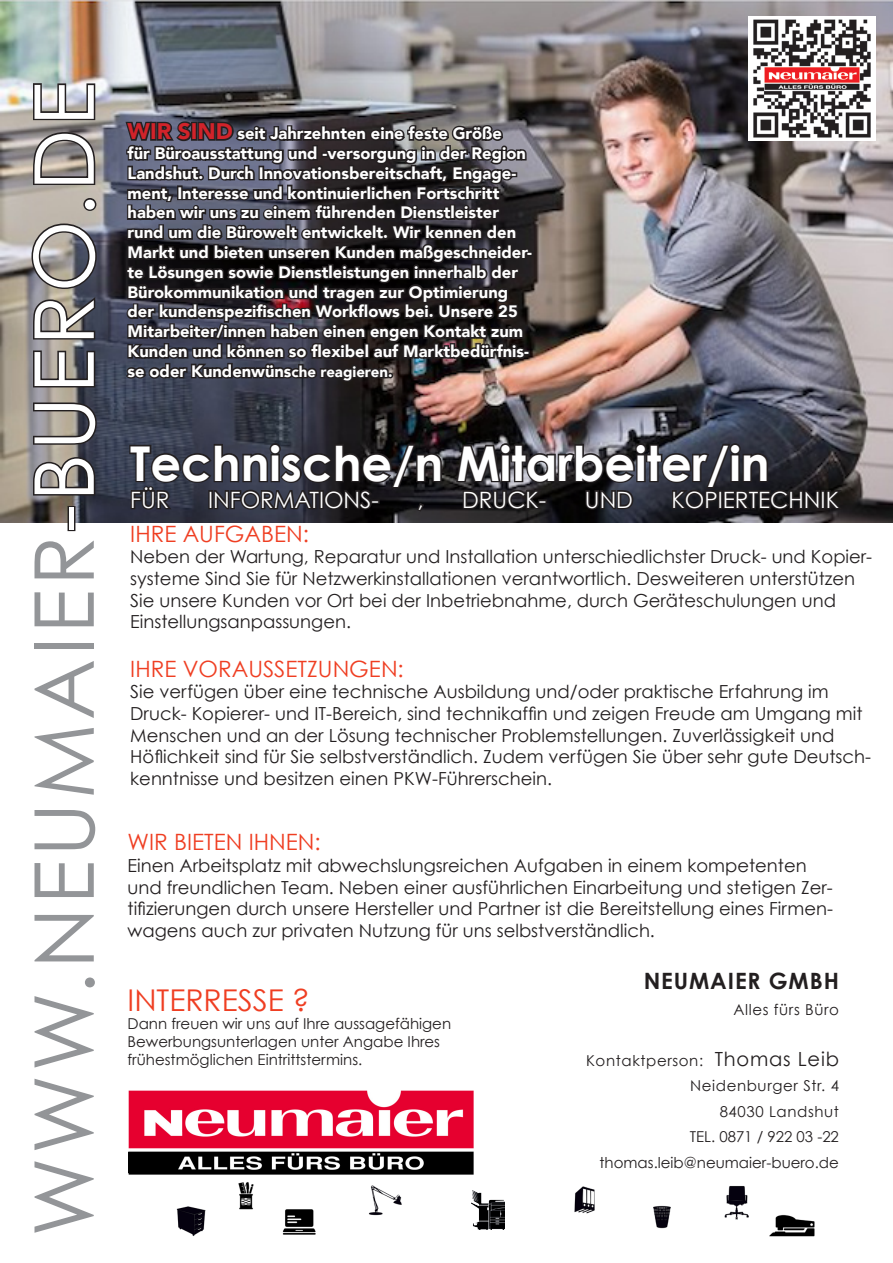
<style>
.page{position:relative;width:893px;height:1263px;background:#fff}
.page>*{position:absolute;margin:0;border:0;box-sizing:border-box;transform-origin:0 0}
.t1{font:82.5px "Century Gothic";letter-spacing:.04em;color:#939598}
.t2{font:700 48px "Century Gothic";color:#fff}
.t3{font:30px "Century Gothic";color:#ef3e22}
.t4{font:22.5px "Century Gothic";color:#ef3e22}
.t5{font:22.5px "Century Gothic";color:#fff}
.t6{font:700 22.5px "Century Gothic";letter-spacing:.04em;color:#231f20}
.t7{font:18px/21.6px "Century Gothic";color:#231f20}
.t8{font:900 16.5px/19.8px "Avenir";color:#fff}
.t9{font:15px "Century Gothic";color:#231f20}
.t10{font:15px "Century Gothic";letter-spacing:.04em;color:#231f20}
.s1{color:#fff}
.s2{font-size:22.5px;color:#d1232a}
.s3{font-size:15px}
.s4{font-size:19.5px}
</style>
<div class="page">
<img style="left:0;top:0;width:893px;height:522px">
<img style="left:749px;top:17px;width:126px;height:124px">
<img style="left:129px;top:1091px;width:344px;height:83px">
<div style="left:68px;top:506px;width:7px;height:25px;border:3px solid #231f20"></div>
<svg style="left:31px;top:456px;width:66px;height:41px;background:#5f5b5b"></svg>
<svg style="left:32px;top:401px;width:66px;height:45px;background:#6a6766"></svg>
<svg style="left:32px;top:349px;width:65px;height:40px;background:#635f60"></svg>
<svg style="left:30px;top:222px;width:68px;height:119px;background:#737071"></svg>
<svg style="left:81px;top:196px;width:18px;height:16px"></svg>
<svg style="left:31px;top:131px;width:66px;height:55px;background:#7c7673"></svg>
<svg style="left:32px;top:82px;width:65px;height:40px;background:#929191"></svg>
<img style="left:574px;top:1187px;width:21px;height:27px">
<img style="left:725px;top:1186px;width:24px;height:33px">
<img style="left:238px;top:1182px;width:16px;height:28px">
<img style="left:282px;top:1209px;width:34px;height:26px">
<img style="left:472px;top:1190px;width:33px;height:39px">
<img style="left:769px;top:1214px;width:46px;height:23px">
<img style="left:369px;top:1185px;width:33px;height:31px">
<img style="left:176px;top:1206px;width:30px;height:30px">
<img style="left:653px;top:1205px;width:18px;height:24px">
<svg style="left:123px;top:109px;width:410px;height:287px;background:#343034"></svg>
<svg style="left:128px;top:441px;width:315px;height:72px;background:#292931"></svg>
<svg style="left:455px;top:441px;width:390px;height:71px;background:#2c2b31"></svg>
<p class="t1" style="left:14px;top:1236px;width:1156px;rotate:-90deg">WWW.NEUMAIER<span class="s1">-BUERO.DE</span></p>
<p class="t8" style="left:128px;top:123px;width:406px"><span class="s2">WIR SIND</span> seit Jahrzehnten eine feste Größe<br>für Büroausstattung und -versorgung in der Region Landshut. Durch Innovationsbereitschaft, Engage&shy;ment, Interesse und kontinuierlichen Fortschritt haben wir uns zu einem führenden Dienstleister rund um die Bürowelt entwickelt. Wir kennen den Markt und bieten unseren Kunden maßgeschneider&shy;te Lösungen sowie Dienstleistungen innerhalb der Bürokommunikation und tragen zur Optimierung der kundenspezifischen Workflows bei. Unsere 25<br>Mitarbeiter/innen haben einen engen Kontakt zum Kunden und können so flexibel auf Marktbedürfnis&shy;se oder Kundenwüns<span class="s3">che reagieren.</span></p>
<p class="t2" style="left:130px;top:433px;width:641px">Technische/n Mitarbeiter/in</p>
<p class="t5" style="left:130px;top:486px;width:41px">FÜR</p>
<p class="t5" style="left:208px;top:486px;width:172px">INFORMATIONS-</p>
<p class="t5" style="left:417px;top:486px;width:8px">,</p>
<p class="t5" style="left:462px;top:486px;width:86px">DRUCK-</p>
<p class="t5" style="left:585px;top:486px;width:50px">UND</p>
<p class="t5" style="left:671px;top:486px;width:169px">KOPIERTECHNIK</p>
<p class="t4" style="left:130px;top:520px;width:180px">IHRE AUFGABEN:</p>
<p class="t7" style="left:130px;top:546px;width:743px">Neben der Wartung, Reparatur und Installation unterschiedlichster Druck- und Kopier&shy;systeme Sind Sie für Netzwerkinstallationen verantwortlich. Desweiteren unterstützen Sie unsere Kunden vor Ort bei der Inbetriebnahme, durch Geräteschulungen und Einstellungsanpassungen.</p>
<p class="t4" style="left:130px;top:655px;width:275px">IHRE VORAUSSETZUNGEN:</p>
<p class="t7" style="left:130px;top:681px;width:742px">Sie verfügen über eine technische Ausbildung und/oder praktische Erfahrung im Druck- Kopierer- und IT-Bereich, sind technikaffin und zeigen Freude am Umgang mit Menschen und an der Lösung technischer Problemstellungen. Zuverlässigkeit und Höflichkeit sind für Sie selbstverständlich. Zudem verfügen Sie über sehr gute Deutsch&shy;kenntnisse und besitzen einen PKW-Führerschein.</p>
<p class="t4" style="left:128px;top:828px;width:195px">WIR BIETEN IHNEN:</p>
<p class="t7" style="left:128px;top:854px;width:707px">Einen Arbeitsplatz mit abwechslungsreichen Aufgaben in einem kompetenten und freundlichen Team. Neben einer ausführlichen Einarbeitung und stetigen Zer&shy;tifizierungen durch unsere Hersteller und Partner ist die Bereitstellung eines Firmen&shy;wagens auch zur privaten Nutzung für uns selbstverständlich.</p>
<p class="t3" style="left:128px;top:981px;width:184px">INTERRESSE ?</p>
<p class="t9" style="left:128px;top:1014px;width:325px">Dann freuen wir uns auf Ihre aussagefähigen</p>
<p class="t9" style="left:128px;top:1032px;width:314px">Bewerbungsunterlagen unter Angabe Ihres</p>
<p class="t9" style="left:128px;top:1050px;width:236px">frühestmöglichen Eintrittstermins.</p>
<p class="t6" style="left:644px;top:967px;width:197px">NEUMAIER GMBH</p>
<p class="t10" style="left:733px;top:1000px;width:107px">Alles fürs Büro</p>
<p class="t10" style="left:586px;top:1051px;width:254px">Kontaktperson: <span class="s4">Thomas Leib</span></p>
<p class="t10" style="left:690px;top:1077px;width:150px">Neidenburger Str. 4</p>
<p class="t10" style="left:720px;top:1102px;width:121px">84030 Landshut</p>
<p class="t9" style="left:690px;top:1128px;width:151px">TEL. 0871 / 922 03 -22</p>
<p class="t9" style="left:599px;top:1153px;width:241px">thomas.leib@neumaier-buero.de</p>
</div>
